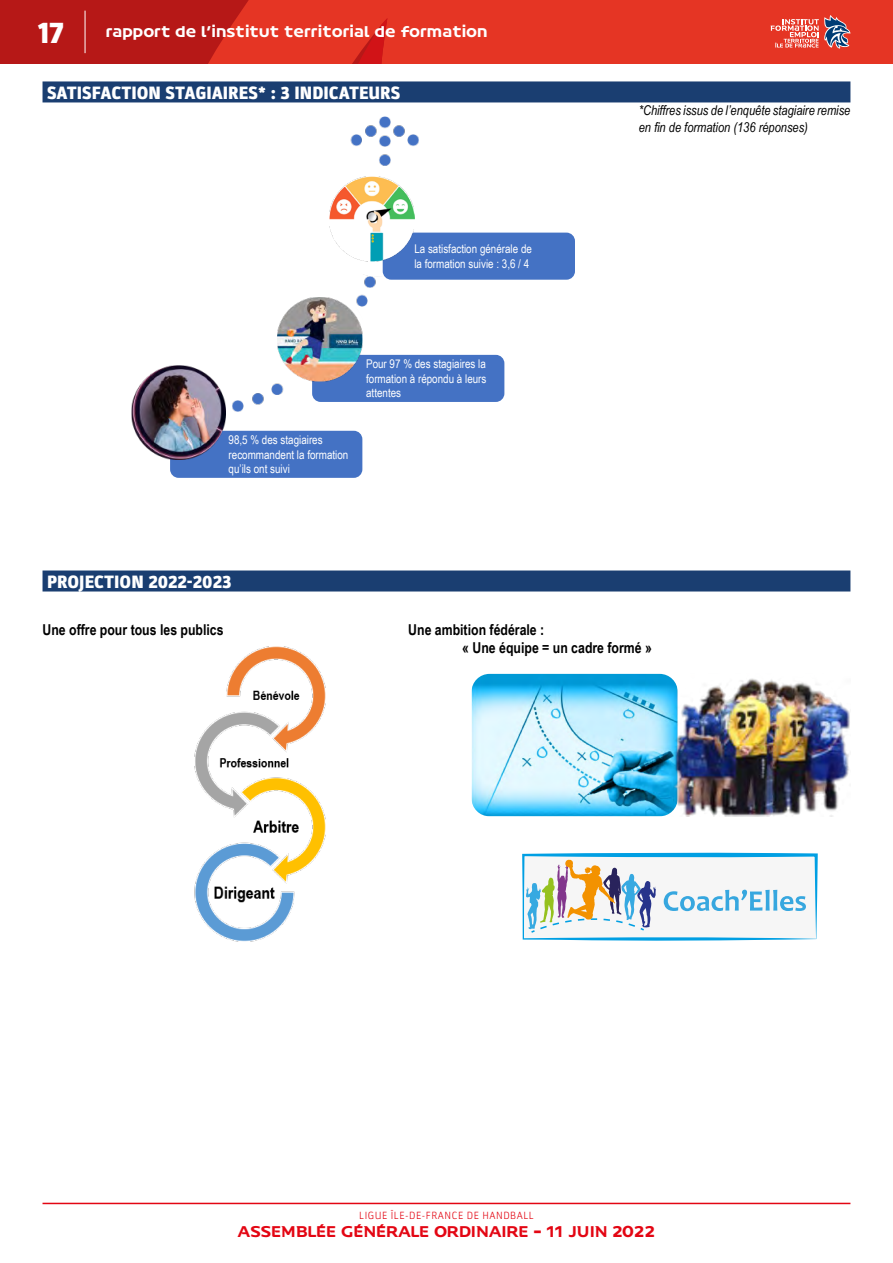
<style>
.page{position:relative;width:893px;height:1263px;background:#fff}
.page>*{position:absolute;margin:0;border:0;box-sizing:border-box;transform-origin:0 0}
.t1{font:900 30px "Parka";color:#fff}
.t2{font:900 18px "Parka";color:#fff}
.t3{font:700 15px/18px "Arial Narrow";color:#000}
.t4{font:15px "FF Hand V";color:#fff}
.t5{font:15px "FF Hand V";color:#e30613}
.t6{font:italic 13.5px/16.2px "Arial Narrow";color:#000}
.t7{font:12px/14.4px "Arial Narrow";color:#fff}
.t8{font:300 10.5px "Parka";letter-spacing:.05em;color:#e30613}
</style>
<div class="page">
<hr style="left:43px;top:1203px;width:807px;height:1px;background:#e30613">
<svg style="left:0;top:0;width:893px;height:15px;background:#d82d20"></svg>
<hr style="left:85px;top:11px;width:1px;height:42px;background:#fff">
<svg style="left:0;top:15px;width:893px;height:49px;background:#d73024"></svg>
<div style="left:170px;top:431px;width:192px;height:47px;background:#4472c4;border-radius:9px"></div>
<div style="left:312px;top:355px;width:192px;height:47px;background:#4472c4;border-radius:9px"></div>
<div style="left:383px;top:233px;width:192px;height:47px;background:#4472c4;border-radius:9px"></div>
<div style="left:43px;top:570px;width:807px;height:21px;background:#1a3e71"></div>
<div style="left:43px;top:81px;width:807px;height:21px;background:#1a3e71"></div>
<img style="left:225px;top:116px;width:200px;height:301px">
<img style="left:278px;top:297px;width:84px;height:85px">
<img style="left:132px;top:366px;width:93px;height:93px">
<img style="left:330px;top:176px;width:84px;height:85px">
<img style="left:195px;top:647px;width:130px;height:294px">
<img style="left:471px;top:674px;width:199px;height:142px">
<img style="left:670px;top:677px;width:180px;height:139px">
<svg style="left:522px;top:852px;width:296px;height:89px"></svg>
<h1 class="t1" style="left:38px;top:16px;width:28px">17</h1>
<p class="t4" style="left:106px;top:22px;width:383px">rapport de l’institut territorial de formation</p>
<h2 class="t2" style="left:47px;top:82px;width:355px">SATISFACTION STAGIAIRES* : 3 INDICATEURS</h2>
<p class="t7" style="left:414px;top:241px;width:119px">La satisfaction générale de la formation suivie : 3,6 / 4</p>
<p class="t7" style="left:229px;top:432px;width:121px">98,5 % des stagiaires recommandent la formation qu’ils ont suivi</p>
<p class="t7" style="left:366px;top:356px;width:122px;text-align:justify">Pour 97 % des stagiaires la formation à répondu à leurs attentes</p>
<h2 class="t2" style="left:47px;top:571px;width:186px">PROJECTION 2022-2023</h2>
<p class="t6" style="left:639px;top:102px;width:213px">*Chiffres issus de l’enquête stagiaire remise en fin de formation (136 réponses)</p>
<p class="t3" style="left:43px;top:620px;width:183px">Une offre pour tous les publics</p>
<p class="t3" style="left:462px;top:620px;width:191px;text-indent:-54px">Une ambition fédérale :<br>« Une équipe = un cadre formé »</p>
<p class="t8" style="left:359px;top:1210px;width:176px">LIGUE ÎLE-DE-FRANCE DE HANDBALL</p>
<p class="t5" style="left:237px;top:1222px;width:419px">ASSEMBLÉE GÉNÉRALE ORDINAIRE – 11 JUIN 2022</p>
</div>
